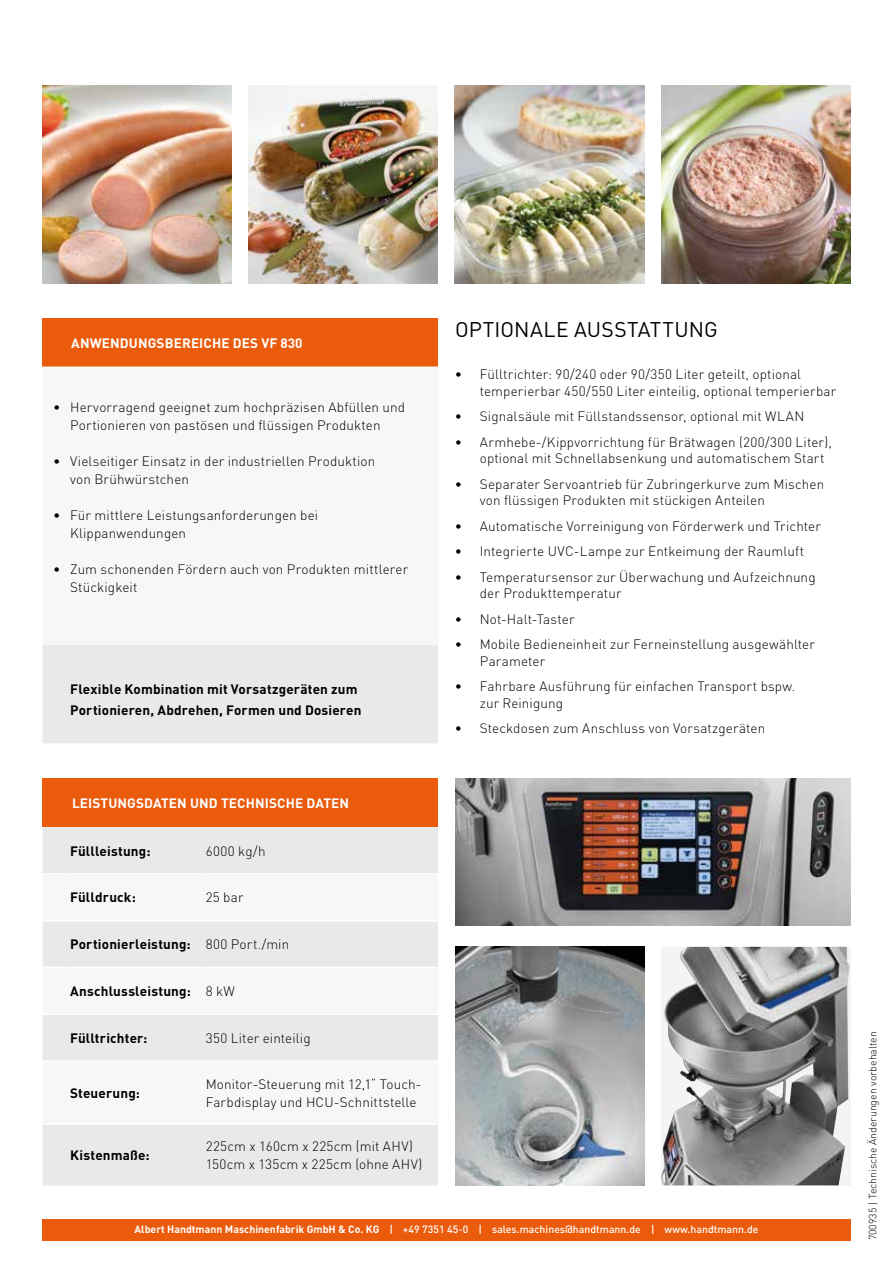
<style>
.page{position:relative;width:893px;height:1263px;background:#fff}
.page>*{position:absolute;margin:0;border:0;box-sizing:border-box;transform-origin:0 0}
.t1{font:21px "DIN Pro";letter-spacing:.015em;color:#000}
.t2{font:300 13.5px/25.5px "DIN Pro";letter-spacing:.01em;color:#000}
.t3{font:700 13.5px/25.5px "DIN Pro";letter-spacing:.01em;color:#000}
.t4{font:700 13.5px "DIN Pro";letter-spacing:.01em;color:#fff}
.t5{font:500 10.5px "DIN Pro";color:#fff}
.t6{font:300 10.5px "DIN Pro";color:#000}
.s1{font-weight:300}
.s2{font-weight:700}
</style>
<div class="page">
<img style="left:42px;top:85px;width:190px;height:198px">
<img style="left:661px;top:85px;width:189px;height:199px">
<img style="left:249px;top:85px;width:189px;height:199px">
<img style="left:455px;top:85px;width:189px;height:199px">
<div style="left:42px;top:1219px;width:808px;height:21px;background:#ea5b0c"></div>
<img style="left:661px;top:947px;width:189px;height:238px">
<img style="left:455px;top:946px;width:189px;height:239px">
<img style="left:455px;top:778px;width:395px;height:147px">
<div style="left:43px;top:778px;width:395px;height:49px;background:#ea5b0c"></div>
<div style="left:43px;top:827px;width:395px;height:358px;background:#e8eae9"></div>
<svg style="left:43px;top:875px;width:395px;height:248px;fill:#f6f7f6"></svg>
<hr style="left:43px;top:873px;width:27px;height:2px;background:#fff">
<hr style="left:70px;top:873px;width:136px;height:2px;background:#fff">
<hr style="left:206px;top:873px;width:232px;height:2px;background:#fff">
<svg style="left:43px;top:920px;width:27px;height:1px"></svg>
<hr style="left:70px;top:920px;width:136px;height:1px;background:#fff">
<hr style="left:206px;top:920px;width:232px;height:1px;background:#fff">
<svg style="left:43px;top:967px;width:27px;height:1px"></svg>
<hr style="left:70px;top:967px;width:136px;height:1px;background:#fff">
<hr style="left:206px;top:967px;width:232px;height:1px;background:#fff">
<hr style="left:43px;top:1013px;width:27px;height:2px;background:#fff">
<hr style="left:70px;top:1013px;width:136px;height:2px;background:#fff">
<hr style="left:206px;top:1013px;width:232px;height:2px;background:#fff">
<hr style="left:43px;top:1060px;width:27px;height:2px;background:#fff">
<hr style="left:70px;top:1060px;width:136px;height:2px;background:#fff">
<hr style="left:206px;top:1060px;width:232px;height:2px;background:#fff">
<hr style="left:43px;top:1123px;width:27px;height:2px;background:#fff">
<hr style="left:70px;top:1123px;width:136px;height:2px;background:#fff">
<hr style="left:206px;top:1123px;width:232px;height:2px;background:#fff">
<div style="left:43px;top:318px;width:395px;height:48px;background:#ea5b0c"></div>
<div style="left:43px;top:366px;width:395px;height:279px;background:#f6f7f6"></div>
<div style="left:43px;top:645px;width:395px;height:98px;background:#e8eae9"></div>
<p class="t4" style="left:71px;top:334px;width:233px">ANWENDUNGSBEREICHE DES VF 830</p>
<p class="t2" style="left:53px;top:394px;width:9px">•</p>
<p class="t2" style="left:53px;top:448px;width:9px">•</p>
<p class="t2" style="left:53px;top:502px;width:9px">•</p>
<p class="t2" style="left:53px;top:556px;width:9px">•</p>
<p class="t2" style="left:70px;top:397px;width:337px;line-height:18px">Hervorragend geeignet zum hochpräzisen Abfüllen und<br>Portionieren von pastösen und flüssigen Produkten</p>
<p class="t2" style="left:70px;top:451px;width:307px;line-height:18px">Vielseitiger Einsatz in der industriellen Produktion von Brühwürstchen</p>
<p class="t2" style="left:70px;top:505px;width:250px;line-height:18px">Für mittlere Leistungsanforderungen bei<br>Klippanwendungen</p>
<p class="t2" style="left:70px;top:559px;width:340px;line-height:18px">Zum schonenden Fördern auch von Produkten mittlerer<br>Stückigkeit</p>
<p class="t3" style="left:70px;top:678px;width:293px;line-height:21px">Flexible Kombination mit Vorsatzgeräten zum<br>Portionieren, Abdrehen, Formen und Dosieren</p>
<h1 class="t1" style="left:455px;top:315px;width:264px">OPTIONALE AUSSTATTUNG</h1>
<p class="t3" style="left:455px;top:361px;width:8px">•</p>
<p class="t3" style="left:455px;top:403px;width:8px">• •</p>
<p class="t3" style="left:455px;top:471px;width:8px">•</p>
<p class="t3" style="left:455px;top:513px;width:8px;text-align:justify">• • •</p>
<p class="t3" style="left:455px;top:606px;width:8px">• •</p>
<p class="t3" style="left:455px;top:673px;width:8px">•</p>
<p class="t3" style="left:455px;top:715px;width:8px">•</p>
<p class="t2" style="left:480px;top:366px;width:358px;line-height:16.5px">Fülltrichter: 90/240 oder 90/350 Liter geteilt, optional temperierbar 450/550 Liter einteilig, optional temperierbar</p>
<p class="t2" style="left:480px;top:403px;width:353px">Signalsäule mit Füllstandssensor, optional mit WLAN<br>Armhebe-/Kippvorrichtung für Brätwagen (200/300 Liter),</p>
<p class="t2" style="left:480px;top:445px;width:346px">optional mit Schnellabsenkung und automatischem Start<br>Separater Servoantrieb für Zubringerkurve zum Mischen</p>
<p class="t2" style="left:480px;top:487px;width:343px">von flüssigen Produkten mit stückigen Anteilen Automatische Vorreinigung von Förderwerk und Trichter Integrierte UVC-Lampe zur Entkeimung der Raumluft Temperatursensor zur Überwachung und Aufzeichnung</p>
<p class="t2" style="left:480px;top:580px;width:337px">der Produkttemperatur<br>Not-Halt-Taster<br>Mobile Bedieneinheit zur Ferneinstellung ausgewählter</p>
<p class="t2" style="left:480px;top:648px;width:317px">Parameter<br>Fahrbare Ausführung für einfachen Transport bspw.</p>
<p class="t2" style="left:480px;top:690px;width:287px">zur Reinigung<br>Steckdosen zum Anschluss von Vorsatzgeräten</p>
<p class="t4" style="left:72px;top:794px;width:279px">LEISTUNGSDATEN UND TECHNISCHE DATEN</p>
<p class="t3" style="left:70px;top:837px;width:82px">Füllleistung:</p>
<p class="t2" style="left:206px;top:837px;width:62px">6000 kg/h</p>
<p class="t3" style="left:70px;top:884px;width:67px">Fülldruck:</p>
<p class="t2" style="left:206px;top:884px;width:39px">25 bar</p>
<p class="t3" style="left:70px;top:931px;width:221px">Portionierleistung: <span class="s1">800 Port./min</span></p>
<p class="t3" style="left:70px;top:978px;width:166px">Anschlussleistung: <span class="s1">8 kW</span></p>
<p class="t3" style="left:70px;top:1025px;width:79px">Fülltrichter:</p>
<p class="t2" style="left:206px;top:1025px;width:106px">350 Liter einteilig</p>
<p class="t3" style="left:70px;top:1079px;width:71px">Steuerung:</p>
<p class="t2" style="left:206px;top:1074px;width:217px;line-height:18px">Monitor-Steuerung mit 12,1“ Touch-<br>Farbdisplay und HCU-Schnittstelle</p>
<p class="t3" style="left:70px;top:1142px;width:81px">Kistenmaße:</p>
<p class="t2" style="left:206px;top:1137px;width:218px;line-height:18px">225cm x 160cm x 225cm (mit AHV)<br>150cm x 135cm x 225cm (ohne AHV)</p>
<p class="t5" style="left:135px;top:1221px;width:625px"><span class="s2">Albert Handtmann Maschinenfabrik GmbH &amp; Co. KG</span> | +49 7351 45-0 | sales.machines@handtmann.de | www.handtmann.de</p>
<p class="t6" style="left:866px;top:1240px;width:211px;rotate:-90deg">700935 | Technische Änderungen vorbehalten</p>
</div>
